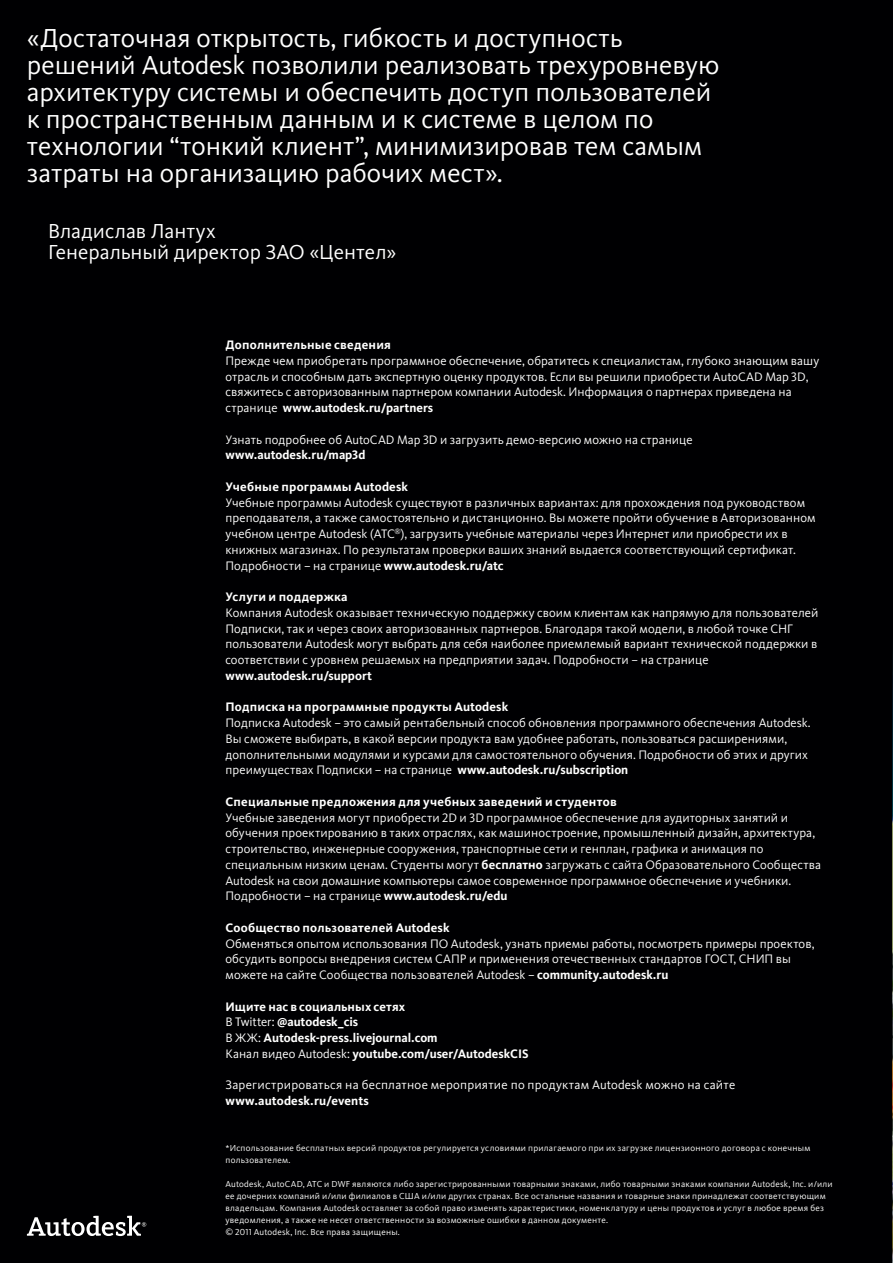
<style>
.page{position:relative;width:893px;height:1263px;background:#000002}
.page>*{position:absolute;margin:0;border:0;box-sizing:border-box;transform-origin:0 0}
.t1{font:27px/27px "Kievit CY";color:#fff}
.t2{font:21px/21px "Kievit CY";color:#fff}
.t3{font:12.75px/15.8px "Kievit CY";letter-spacing:.005em;color:#fff}
.t4{font:700 12.75px/15.8px "Kievit CY";letter-spacing:.01em;color:#fff}
.t5{font:9px/12px "Kievit CY";letter-spacing:.03em;color:#fff}
.s1{font-family:"Kievit CY Regular SC"}
.s2{font-weight:700}
.s3{font-family:"Kievit CY Bold SC"}
.s4{font-weight:400}
</style>
<div class="page">
<svg style="left:27px;top:1216px;width:119px;height:20px"></svg>
<img style="left:892px;top:659px;width:1px;height:604px">
<p class="t1" style="left:27px;top:26px;width:694px">«Достаточная открытость, гибкость и доступность решений Autodesk позволили реализовать трехуровневую архитектуру системы и обеспечить доступ пользователей к пространственным данным и к системе в целом по технологии “тонкий клиент”, минимизировав тем самым затраты на организацию рабочих мест».</p>
<h2 class="t2" style="left:48px;top:221px;width:350px">Владислав Лантух<br>Генеральный директор ЗАО «Центел»</h2>
<p class="t4" style="left:225px;top:337px;width:167px">Дополнительные сведения</p>
<p class="t3" style="left:225px;top:353px;width:595px">Прежде чем приобретать программное обеспечение, обратитесь к специалистам, глубоко знающим вашу отрасль и способным дать экспертную оценку продуктов. Если вы решили приобрести AutoCAD Map <span class="s1">3</span>D, свяжитесь с авторизованным партнером компании Autodesk. Информация о партнерах приведена на странице <span class="s2">www.autodesk.ru/partners</span></p>
<p class="t3" style="left:225px;top:432px;width:469px">Узнать подробнее об AutoCAD Map <span class="s1">3</span>D и загрузить демо-версию можно на странице <span class="s2">www.autodesk.ru/map</span><span class="s3">3</span><span class="s2">d</span></p>
<p class="t4" style="left:225px;top:479px;width:184px">Учебные программы Autodesk</p>
<p class="t3" style="left:225px;top:495px;width:592px">Учебные программы Autodesk существуют в различных вариантах: для прохождения под руководством преподавателя, а также самостоятельно и дистанционно. Вы можете пройти обучение в Авторизованном учебном центре Autodesk (ATC<sup>®</sup>), загрузить учебные материалы через Интернет или приобрести их в книжных магазинах. По результатам проверки ваших знаний выдается соответствующий сертификат.<br>Подробности – на странице <span class="s2">www.autodesk.ru/atc</span></p>
<p class="t4" style="left:225px;top:589px;width:124px">Услуги и поддержка</p>
<p class="t3" style="left:225px;top:605px;width:595px">Компания Autodesk оказывает техническую поддержку своим клиентам как напрямую для пользователей Подписки, так и через своих авторизованных партнеров. Благодаря такой модели, в любой точке СНГ пользователи Autodesk могут выбрать для себя наиболее приемлемый вариант технической поддержки в соответствии с уровнем решаемых на предприятии задач. Подробности – на странице</p>
<p class="t4" style="left:225px;top:668px;width:148px">www.autodesk.ru/support</p>
<p class="t4" style="left:225px;top:700px;width:284px">Подписка на программные продукты Autodesk</p>
<p class="t3" style="left:225px;top:715px;width:587px">Подписка Autodesk – это самый рентабельный способ обновления программного обеспечения Autodesk.<br>Вы сможете выбирать, в какой версии продукта вам удобнее работать, пользоваться расширениями, дополнительными модулями и курсами для самостоятельного обучения. Подробности об этих и других преимуществах Подписки – на странице <span class="s2">www.autodesk.ru/subscription</span></p>
<p class="t3" style="left:225px;top:794px;width:597px"><span class="s2">Специальные предложения для учебных заведений и студентов<br></span>Учебные заведения могут приобрести <span class="s1">2</span>D и <span class="s1">3</span>D программное обеспечение для аудиторных занятий и обучения проектированию в таких отраслях, как машиностроение, промышленный дизайн, архитектура, строительство, инженерные сооружения, транспортные сети и генплан, графика и анимация по специальным низким ценам. Студенты могут <span class="s2">бесплатно</span> загружать с сайта Образовательного Сообщества Autodesk на свои домашние компьютеры самое современное программное обеспечение и учебники.<br>Подробности – на странице <span class="s2">www.autodesk.ru/edu</span></p>
<p class="t4" style="left:225px;top:920px;width:226px">Сообщество пользователей Autodesk</p>
<p class="t3" style="left:225px;top:936px;width:591px">Обменяться опытом использования ПО Autodesk, узнать приемы работы, посмотреть примеры проектов, обсудить вопросы внедрения систем САПР и применения отечественных стандартов ГОСТ, СНИП вы можете на сайте Сообщества пользователей Autodesk – <span class="s2">community.autodesk.ru</span></p>
<p class="t4" style="left:225px;top:999px;width:305px">Ищите нас в социальных сетях<br><span class="s4">В Twitter:</span> @autodesk_cis<br><span class="s4">В ЖЖ:</span> Autodesk-press.livejournal.com<br><span class="s4">Канал видео Autodesk:</span> youtube.com/user/AutodeskCIS</p>
<p class="t3" style="left:225px;top:1078px;width:511px">Зарегистрироваться на бесплатное мероприятие по продуктам Autodesk можно на сайте</p>
<p class="t4" style="left:225px;top:1093px;width:145px">www.autodesk.ru/events</p>
<p class="t5" style="left:225px;top:1142px;width:586px">*Использование бесплатных версий продуктов регулируется условиями прилагаемого при их загрузке лицензионного договора с конечным пользователем.</p>
<p class="t5" style="left:225px;top:1178px;width:609px">Autodesk, AutoCAD, ATC и DWF являются либо зарегистрированными товарными знаками, либо товарными знаками компании Autodesk, Inc. и/или ее дочерних компаний и/или филиалов в США и/или других странах. Все остальные названия и товарные знаки принадлежат соответствующим владельцам. Компания Autodesk оставляет за собой право изменять характеристики, номенклатуру и цены продуктов и услуг в любое время без уведомления, а также не несет ответственности за возможные ошибки в данном документе.<br>© <span class="s1">2011</span> Autodesk, Inc. Все права защищены.</p>
</div>
